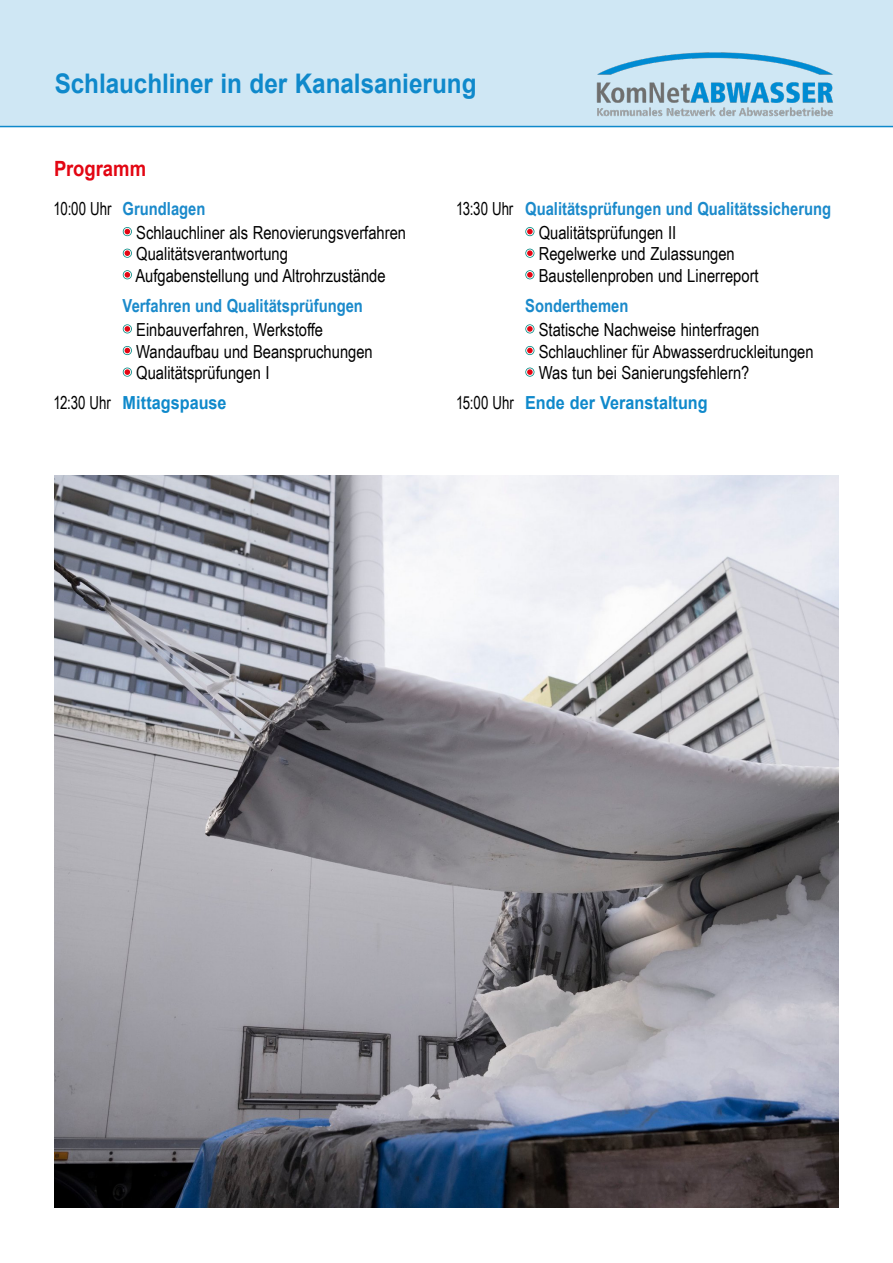
<style>
.page{position:relative;width:893px;height:1263px;background:#fff}
.page>*{position:absolute;margin:0;border:0;box-sizing:border-box;transform-origin:0 0}
.t1{font:700 27px "Arial";color:#0f89cb;scale:.9 1}
.t2{font:700 21px "Arial";color:#e30613;scale:.88 1}
.t3{font:18px/21.6px "Arial Narrow";color:#000}
.t4{font:700 18px/24px "Arial Narrow";color:#1b8acb}
.t5{font:18px/24px "Arial Narrow";color:#000;scale:.9 1}
.t6{font:700 18px "Arial";color:#0f89cb;scale:.9 1}
.s1{font-weight:700;color:#1b8acb}
.s2{font-family:"Arial Narrow";font-weight:400;color:#000}
.s3{font-weight:400;color:#000}
</style>
<div class="page">
<div style="left:0;top:0;width:893px;height:126px;background:#cfe7f4"></div>
<svg style="left:123px;top:227px;width:9px;height:9px"></svg>
<svg style="left:124px;top:228px;width:7px;height:7px"></svg>
<svg style="left:125px;top:229px;width:5px;height:5px"></svg>
<svg style="left:123px;top:249px;width:9px;height:9px"></svg>
<svg style="left:124px;top:249px;width:7px;height:8px"></svg>
<svg style="left:125px;top:250px;width:5px;height:6px"></svg>
<svg style="left:123px;top:270px;width:9px;height:9px"></svg>
<svg style="left:124px;top:271px;width:7px;height:8px"></svg>
<svg style="left:125px;top:272px;width:5px;height:6px"></svg>
<svg style="left:123px;top:324px;width:9px;height:9px"></svg>
<svg style="left:124px;top:325px;width:7px;height:8px"></svg>
<svg style="left:125px;top:326px;width:5px;height:6px"></svg>
<svg style="left:123px;top:346px;width:9px;height:9px"></svg>
<svg style="left:124px;top:347px;width:7px;height:7px"></svg>
<svg style="left:125px;top:348px;width:5px;height:5px"></svg>
<svg style="left:123px;top:368px;width:9px;height:9px"></svg>
<svg style="left:124px;top:368px;width:7px;height:8px"></svg>
<svg style="left:125px;top:369px;width:5px;height:6px"></svg>
<svg style="left:525px;top:227px;width:9px;height:9px"></svg>
<svg style="left:526px;top:228px;width:8px;height:7px"></svg>
<svg style="left:527px;top:229px;width:6px;height:5px"></svg>
<svg style="left:525px;top:249px;width:9px;height:9px"></svg>
<svg style="left:526px;top:249px;width:8px;height:8px"></svg>
<svg style="left:527px;top:250px;width:6px;height:6px"></svg>
<svg style="left:525px;top:270px;width:9px;height:9px"></svg>
<svg style="left:526px;top:271px;width:8px;height:8px"></svg>
<svg style="left:527px;top:272px;width:6px;height:6px"></svg>
<svg style="left:525px;top:324px;width:9px;height:9px"></svg>
<svg style="left:526px;top:325px;width:8px;height:8px"></svg>
<svg style="left:527px;top:326px;width:6px;height:6px"></svg>
<svg style="left:525px;top:346px;width:9px;height:9px"></svg>
<svg style="left:526px;top:347px;width:8px;height:7px"></svg>
<svg style="left:527px;top:348px;width:6px;height:5px"></svg>
<svg style="left:525px;top:368px;width:9px;height:9px"></svg>
<svg style="left:526px;top:368px;width:8px;height:8px"></svg>
<svg style="left:527px;top:369px;width:6px;height:6px"></svg>
<hr style="left:0;top:126px;width:893px;height:1px;background:#0f89cb">
<img style="left:596px;top:52px;width:237px;height:65px">
<img style="left:54px;top:475px;width:785px;height:733px">
<h1 class="t1" style="left:55px;top:64px;width:470px">Schlauchliner in der Kanalsanierung</h1>
<p class="t2" style="left:54px;top:154px;width:106px">Programm</p>
<p class="t5" style="left:136px;top:196px;width:301px;text-indent:-83px">10:00 Uhr <span class="s1">Grundlagen<br></span>Schlauchliner als Renovierungsverfahren</p>
<p class="t3" style="left:135px;top:243px;width:252px">Qualitätsverantwortung<br>Aufgabenstellung und Altrohrzustände</p>
<p class="t4" style="left:123px;top:293px;width:242px">Verfahren und Qualitätsprüfungen</p>
<p class="t3" style="left:136px;top:318px;width:238px">Einbauverfahren, Werkstoffe<br>Wandaufbau und Beanspruchungen<br>Qualitätsprüfungen I</p>
<p class="t6" style="left:54px;top:390px;width:194px"><span class="s2">12:30 Uhr</span> Mittagspause</p>
<p class="t4" style="left:539px;top:196px;width:294px;text-indent:-83px"><span class="s3">13:30 Uhr</span> Qualitätsprüfungen und Qualitätssicherung<br><span class="s3">Qualitätsprüfungen II</span></p>
<p class="t3" style="left:539px;top:243px;width:221px">Regelwerke und Zulassungen<br>Baustellenproben und Linerreport</p>
<p class="t4" style="left:525px;top:293px;width:105px">Sonderthemen</p>
<p class="t3" style="left:539px;top:318px;width:276px">Statische Nachweise hinterfragen<br>Schlauchliner für Abwasserdruckleitungen<br>Was tun bei Sanierungsfehlern?</p>
<p class="t6" style="left:456px;top:390px;width:281px"><span class="s2">15:00 Uhr</span> Ende der Veranstaltung</p>
</div>
